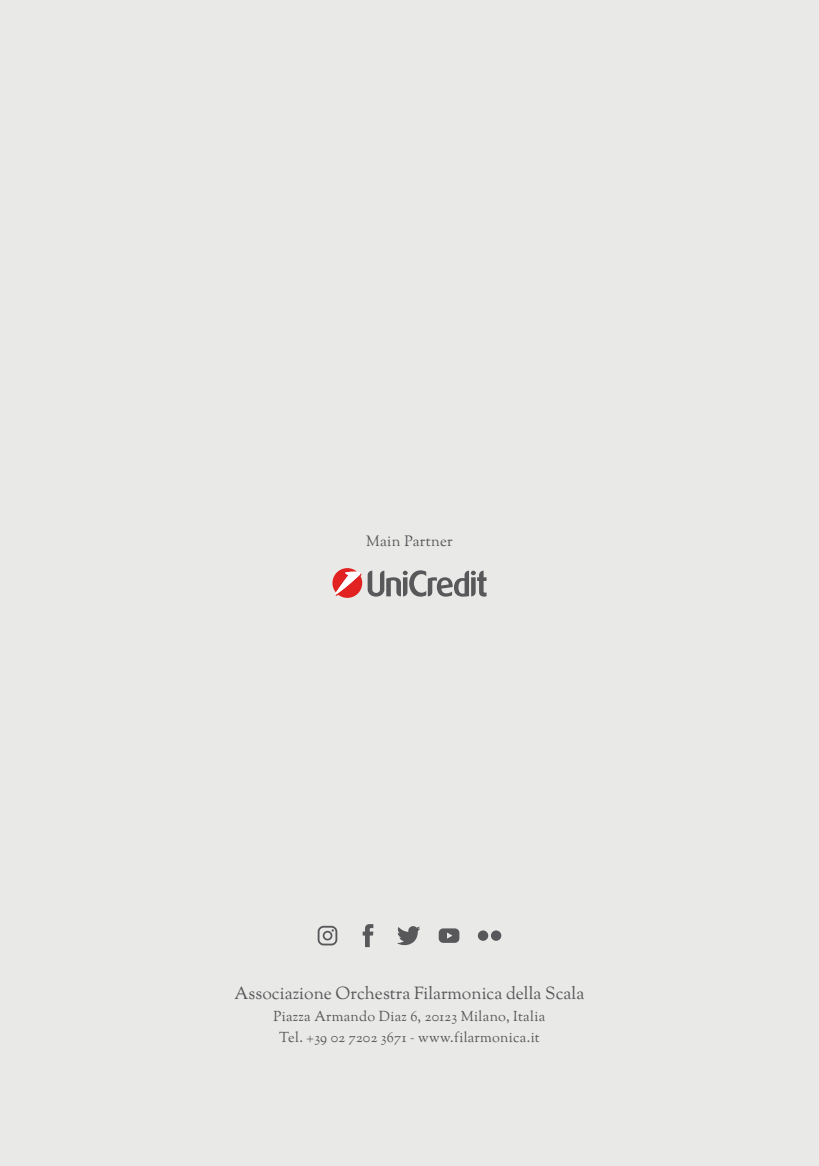
<style>
.page{position:relative;width:819px;height:1166px;background:#e9eae8}
.page>*{position:absolute;margin:0;border:0;box-sizing:border-box;transform-origin:0 0}
.t1{font:17.32px "Sorts Mill Goudy";color:#58585a}
.t2{font:14.88px "Sorts Mill Goudy";letter-spacing:.02em;color:#58585a}
.t3{font:14.17px/20.7px "Sorts Mill Goudy";letter-spacing:.02em;color:#58585a;text-align:center}
.s1{font-family:"Gill Sans";font-weight:300}
</style>
<div class="page">
<svg style="left:317px;top:926px;width:20px;height:19px"></svg>
<div style="left:478px;top:930px;width:10px;height:11px;background:#58585a;border-radius:50%"></div>
<div style="left:491px;top:930px;width:10px;height:11px;background:#58585a;border-radius:50%"></div>
<svg style="left:438px;top:928px;width:21px;height:15px"></svg>
<svg style="left:397px;top:926px;width:23px;height:20px"></svg>
<svg style="left:362px;top:924px;width:11px;height:23px"></svg>
<svg style="left:332px;top:568px;width:154px;height:30px"></svg>
<p class="t2" style="left:366px;top:532px;width:88px">Main Partner</p>
<p class="t1" style="left:234px;top:982px;width:351px">Associazione Orchestra Filarmonica della Scala</p>
<p class="t3" style="left:273px;top:1007px;width:273px">Piazza Armando Diaz 6, 20123 Milano, Italia<br>Tel. +39 02 7202 3671 <span class="s1">-</span> www.filarmonica.it</p>
</div>
